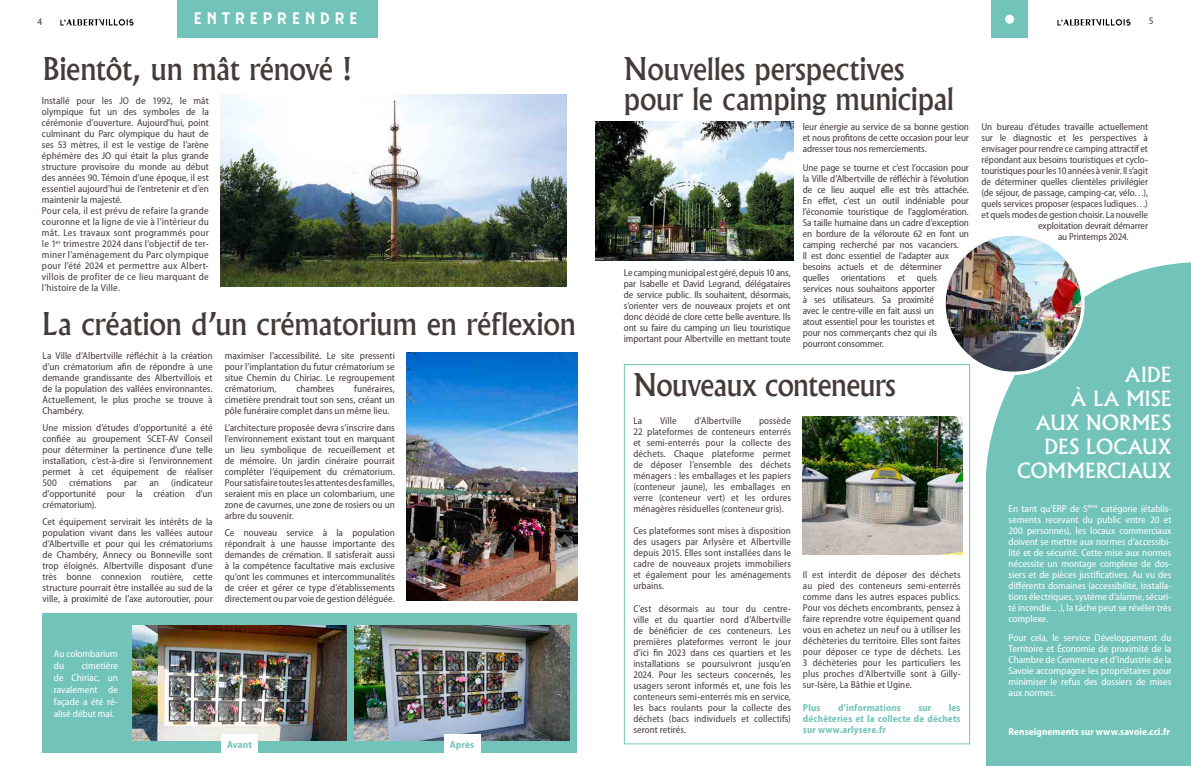
<style>
.page{position:relative;width:1191px;height:766px;background:#fff}
.page>*{position:absolute;margin:0;border:0;box-sizing:border-box;transform-origin:0 0}
.t1{font:500 30px/30px "Albertus";letter-spacing:-.01em;color:#453b39}
.t2{font:500 20px/24px "Albertus";letter-spacing:-.01em;color:#fff;text-align:right}
.t3{font:18px "Grotesk";letter-spacing:.005em;color:#fff}
.t4{font:semi-condensed 10px/11px "Myriad Pro";letter-spacing:-.005em;color:#453b39;text-align:justify}
.t5{font:semi-condensed 10px/11px "Myriad Pro";color:#fff;text-align:justify}
.t6{font:700 semi-condensed 10px/11px "Myriad Pro";letter-spacing:.015em;color:#72c4ba;text-align:justify}
.t7{font:700 semi-condensed 10px "Myriad Pro";letter-spacing:.005em;color:#fff}
</style>
<div class="page">
<div style="left:991px;top:0;width:37px;height:38px;background:#72c4ba"></div>
<div style="left:1005px;top:15px;width:9px;height:9px;background:#fff;border-radius:50%"></div>
<div style="left:177px;top:0;width:201px;height:38px;background:#72c4ba"></div>
<svg style="left:60px;top:19px;width:74px;height:7px"></svg>
<svg style="left:1057px;top:19px;width:73px;height:7px"></svg>
<div style="left:43px;top:613px;width:534px;height:139px;background:#72c4ba"></div>
<img style="left:407px;top:353px;width:170px;height:247px">
<img style="left:595px;top:122px;width:198px;height:138px">
<div style="left:624px;top:364px;width:346px;height:380px;border:1px solid #72c4ba"></div>
<div style="left:985px;top:262px;width:206px;height:503px;background:#72c4ba"></div>
<img style="left:802px;top:416px;width:160px;height:138px">
<svg style="left:944px;top:234px;width:139px;height:139px"></svg>
<img style="left:945px;top:236px;width:136px;height:135px;border-radius:68px">
<div style="left:942px;top:232px;width:142px;height:143px;border:3px solid #fff;border-radius:50%"></div>
<img style="left:221px;top:94px;width:345px;height:192px">
<img style="left:132px;top:625px;width:215px;height:115px">
<div style="left:221px;top:734px;width:37px;height:18px;background:#fff"></div>
<img style="left:355px;top:625px;width:214px;height:115px">
<div style="left:443px;top:734px;width:37px;height:18px;background:#fff"></div>
<p class="t4" style="left:37px;top:17px;width:6px">4</p>
<h3 class="t3" style="left:192px;top:10px;width:170px">ENTREPRENDRE</h3>
<p class="t4" style="left:1148px;top:16px;width:6px">5</p>
<h1 class="t1" style="left:42px;top:53px;width:311px">Bientôt, un mât rénové !</h1>
<p class="t4" style="left:42px;top:95px;width:168px;text-align:left">Installé pour les JO de 1992, le mât olympique fut un des symboles de la cérémonie d’ouverture. Aujourd’hui, point culminant du Parc olympique du haut de ses 53 mètres, il est le vestige de l’arène éphémère des JO qui était la plus grande structure provisoire du monde au début des années 90. Témoin d’une époque, il est essentiel aujourd’hui de l’entretenir et d’en maintenir la majesté.<br>Pour cela, il est prévu de refaire la grande couronne et la ligne de vie à l’intérieur du mât. Les travaux sont programmés pour le 1<sup>er</sup> trimestre 2024 dans l’objectif de ter&shy;miner l’aménagement du Parc olympique pour l’été 2024 et permettre aux Albert&shy;villois de profiter de ce lieu marquant de l’histoire de la Ville.</p>
<h1 class="t1" style="left:42px;top:308px;width:535px">La création d’un crématorium en réflexion</h1>
<p class="t4" style="left:43px;top:350px;width:172px">La Ville d’Albertville réfléchit à la création d’un crématorium afin de répondre à une demande grandissante des Albertvillois et de la population des vallées environnantes.<br>Actuellement, le plus proche se trouve à Chambéry.</p>
<p class="t4" style="left:43px;top:422px;width:172px">Une mission d’études d’opportunité a été confiée au groupement SCET-AV Conseil pour déterminer la pertinence d’une telle installation, c’est-à-dire si l’environnement permet à cet équipement de réaliser 500 crémations par an (indicateur d’opportunité pour la création d’un crématorium).</p>
<p class="t4" style="left:43px;top:516px;width:172px">Cet équipement servirait les intérêts de la population vivant dans les vallées autour d’Albertville et pour qui les crématoriums de Chambéry, Annecy ou Bonneville sont trop éloignés. Albertville disposant d’une très bonne connexion routière, cette structure pourrait être installée au sud de la ville, à proximité de l’axe autoroutier, pour</p>
<p class="t4" style="left:225px;top:350px;width:172px">maximiser l’accessibilité. Le site pressenti pour l’implantation du futur crématorium se situe Chemin du Chiriac. Le regroupement crématorium,</p>
<p class="t4" style="left:225px;top:383px;width:172px;text-indent:130px">funéraires, cimetière prendrait tout son sens, créant un pôle funéraire complet dans un même lieu.</p>
<p class="t4" style="left:225px;top:422px;width:172px">L’architecture proposée devra s’inscrire dans l’environnement existant tout en marquant un lieu symbolique de recueillement et de mémoire. Un jardin cinéraire pourrait compléter l’équipement du crématorium.<br>Pour satisfaire toutes les attentes des familles, seraient mis en place un colombarium, une zone de cavurnes, une zone de rosiers ou un arbre du souvenir.</p>
<p class="t4" style="left:225px;top:527px;width:172px">Ce nouveau service à la population répondrait à une hausse importante des demandes de crémation. Il satisferait aussi à la compétence facultative mais exclusive qu’ont les communes et intercommunalités de créer et gérer ce type d’établissements directement ou par voie de gestion déléguée.</p>
<p class="t4" style="left:296px;top:383px;width:39px">chambres</p>
<p class="t5" style="left:54px;top:647px;width:66px;line-height:12px">Au colombarium du</p>
<p class="t5" style="left:54px;top:659px;width:66px;line-height:12px;text-indent:28px">cimetière de Chiriac, un ravalement de façade a été ré&shy;alisé début mai.</p>
<p class="t6" style="left:227px;top:738px;width:26px">Avant</p>
<p class="t6" style="left:450px;top:738px;width:26px">Après</p>
<h1 class="t1" style="left:624px;top:53px;width:332px">Nouvelles perspectives pour le camping municipal</h1>
<p class="t4" style="left:624px;top:267px;width:168px">Le camping municipal est géré, depuis 10 ans, par Isabelle et David Legrand, délégataires de service public. Ils souhaitent, désormais, s’orienter vers de nouveaux projets et ont donc décidé de clore cette belle aventure. Ils ont su faire du camping un lieu touristique important pour Albertville en mettant toute</p>
<p class="t4" style="left:802px;top:121px;width:168px">leur énergie au service de sa bonne gestion et nous profitons de cette occasion pour leur adresser tous nos remerciements.</p>
<p class="t4" style="left:802px;top:162px;width:168px;text-align:left">Une page se tourne et c’est l’occasion pour la Ville d’Albertville de réfléchir à l’évolution de ce lieu auquel elle est très attachée.<br>En effet, c’est un outil indéniable pour l’économie touristique de l’agglomération.<br>Sa taille humaine dans un cadre d’exception en bordure de la véloroute 62 en font un camping recherché par nos vacanciers.<br>Il est donc essentiel de l’adapter aux besoins actuels et de déterminer quelles orientations et quels<br>services nous souhaitons apporter<br>à ses utilisateurs. Sa proximité<br>avec le centre-ville en fait aussi un<br>atout essentiel pour les touristes et<br>pour nos commerçants chez qui ils pourront consommer.</p>
<h1 class="t1" style="left:633px;top:370px;width:264px">Nouveaux conteneurs</h1>
<p class="t4" style="left:633px;top:415px;width:10px">La</p>
<p class="t4" style="left:660px;top:415px;width:18px">Ville</p>
<p class="t4" style="left:694px;top:415px;width:48px">d’Albertville</p>
<p class="t4" style="left:633px;top:415px;width:159px;text-indent:126px">possède 22 plateformes de conteneurs enterrés et semi-enterrés pour la collecte des déchets. Chaque plateforme permet de déposer l’ensemble des déchets ménagers : les emballages et les papiers (conteneur jaune), les emballages en verre (conteneur vert) et les ordures ménagères résiduelles (conteneur gris).</p>
<p class="t4" style="left:633px;top:525px;width:159px">Ces plateformes sont mises à disposition des usagers par Arlysère et Albertville depuis 2015. Elles sont installées dans le cadre de nouveaux projets immobiliers et également pour les aménagements urbains.</p>
<p class="t4" style="left:633px;top:603px;width:159px">C’est désormais au tour du centre&shy;ville et du quartier nord d’Albertville de bénéficier de ces conteneurs. Les premières plateformes verront le jour d’ici fin 2023 dans ces quartiers et les installations se poursuivront jusqu’en 2024. Pour les secteurs concernés, les usagers seront informés et, une fois les conteneurs semi-enterrés mis en service, les bacs roulants pour la collecte des déchets (bacs individuels et collectifs) seront retirés.</p>
<p class="t4" style="left:803px;top:569px;width:159px">Il est interdit de déposer des déchets au pied des conteneurs semi-enterrés comme dans les autres espaces publics.<br>Pour vos déchets encombrants, pensez à faire reprendre votre équipement quand vous en achetez un neuf ou à utiliser les déchèteries du territoire. Elles sont faites pour déposer ce type de déchets. Les 3 déchèteries pour les particuliers les plus proches d’Albertville sont à Gilly&shy;sur-Isère, La Bâthie et Ugine.</p>
<p class="t6" style="left:803px;top:701px;width:19px">Plus</p>
<p class="t6" style="left:838px;top:701px;width:64px">d’informations</p>
<p class="t6" style="left:918px;top:701px;width:15px">sur</p>
<p class="t6" style="left:803px;top:701px;width:159px;text-indent:146px">les déchèteries et la collecte de déchets sur www.arlysere.fr</p>
<p class="t4" style="left:981px;top:121px;width:168px">Un bureau d’études travaille actuellement</p>
<p class="t4" style="left:981px;top:132px;width:168px">sur le diagnostic et les perspectives à</p>
<p class="t4" style="left:981px;top:143px;width:168px">envisager pour rendre ce camping attractif et</p>
<p class="t4" style="left:981px;top:154px;width:168px">répondant aux besoins touristiques et cyclo-</p>
<p class="t4" style="left:981px;top:165px;width:168px">touristiques pour les 10 années à venir. Il s’agit</p>
<p class="t4" style="left:981px;top:176px;width:168px">de déterminer quelles clientèles privilégier</p>
<p class="t4" style="left:981px;top:187px;width:168px">(de séjour, de passage, camping-car, vélo…),</p>
<p class="t4" style="left:981px;top:198px;width:168px">quels services proposer (espaces ludiques…)</p>
<p class="t4" style="left:981px;top:209px;width:168px">et quels modes de gestion choisir. La nouvelle</p>
<p class="t4" style="left:1038px;top:220px;width:111px">exploitation devrait démarrer</p>
<p class="t4" style="left:1058px;top:231px;width:72px">au Printemps 2024.</p>
<h2 class="t2" style="left:1017px;top:362px;width:156px">AIDE<br>À LA MISE<br>AUX NORMES<br>DES LOCAUX<br>COMMERCIAUX</h2>
<p class="t5" style="left:1008px;top:503px;width:164px">En tant qu'ERP de 5<sup>ème</sup> catégorie (établis&shy;sements recevant du public entre 20 et 200 personnes), les locaux commerciaux doivent se mettre aux normes d’accessibi&shy;lité et de sécurité. Cette mise aux normes nécessite un montage complexe de dos&shy;siers et de pièces justificatives. Au vu des différents domaines (accessibilité, installa&shy;tions électriques, système d’alarme, sécuri&shy;té incendie…), la tâche peut se révéler très complexe.</p>
<p class="t5" style="left:1008px;top:632px;width:164px">Pour cela, le service Développement du Territoire et Économie de proximité de la Chambre de Commerce et d’Industrie de la Savoie accompagne les propriétaires pour minimiser le refus des dossiers de mises aux normes.</p>
<p class="t7" style="left:1008px;top:726px;width:163px">Renseignements sur www.savoie.cci.fr</p>
</div>
